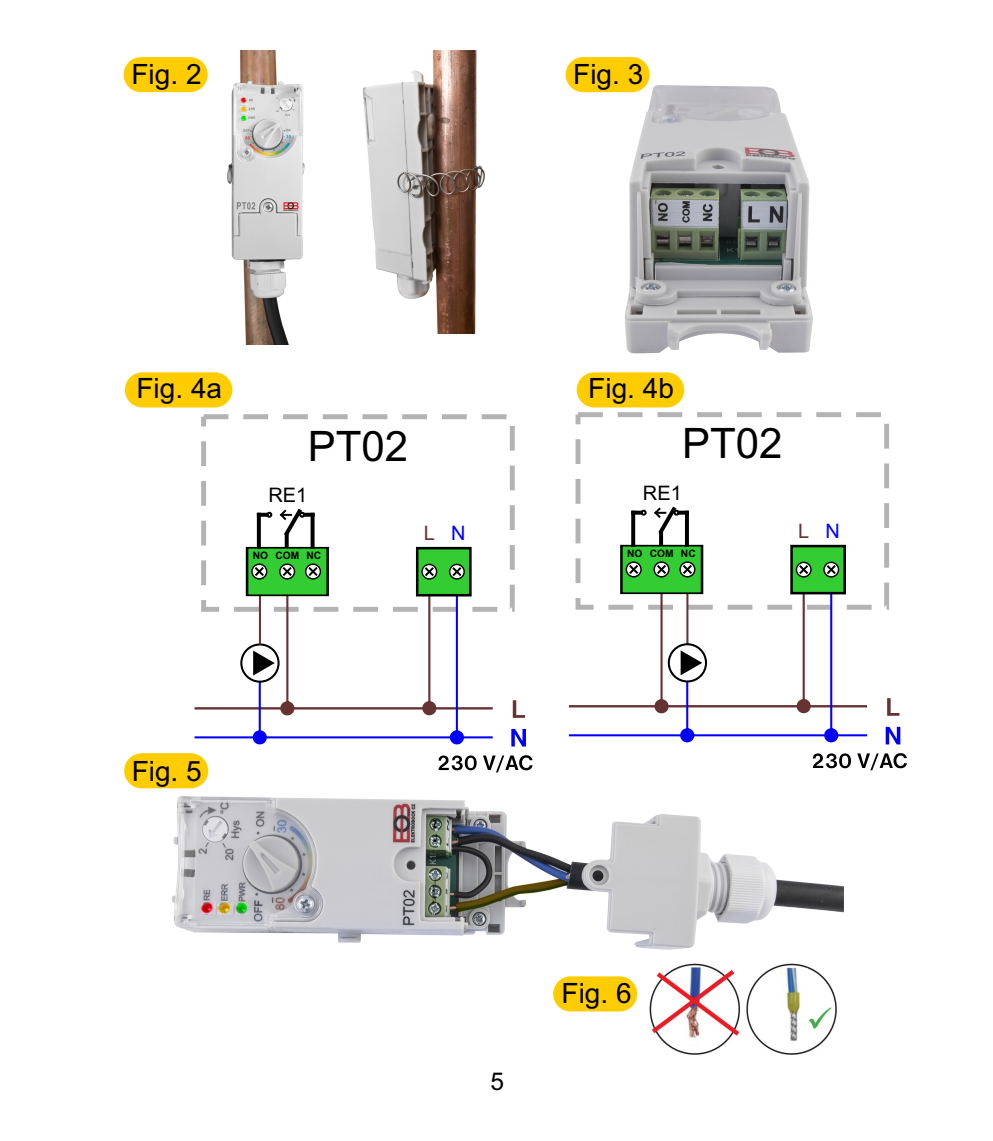
<style>
.page{position:relative;width:993px;height:1141px;background:#fff}
.page>*{position:absolute;margin:0;border:0;box-sizing:border-box;transform-origin:0 0}
.t1{font:42px "Arial";color:#000}
.t2{font:28px "Arial";color:#000}
.t3{font:24.5px "Arial";color:#000}
.t4{font:19.95px "Arial";color:#000}
.t5{font:19.95px "Arial";color:#633}
.t6{font:700 10.15px "Arial";color:#000}
.s1{color:#00f}
</style>
<div class="page">
<img style="left:146px;top:753px;width:697px;height:197px">
<img style="left:172px;top:51px;width:133px;height:294px">
<div style="left:123px;top:57px;width:84px;height:35px;background:#fc0;border-radius:18px"></div>
<hr style="left:194px;top:707px;width:298px;height:2px;background:#633">
<svg style="left:511px;top:729px;width:15px;height:18px"></svg>
<svg style="left:438px;top:755px;width:94px;height:17px"></svg>
<svg style="left:512px;top:700px;width:13px;height:18px"></svg>
<div style="left:240px;top:643px;width:39px;height:40px;border:2px solid #000;border-radius:50%"></div>
<div style="left:201px;top:414px;width:313px;height:198px;border:5px dashed #b3b3b3"></div>
<div style="left:416px;top:547px;width:55px;height:49px;background:#3c3;border:3px solid #000"></div>
<hr style="left:194px;top:736px;width:298px;height:3px;background:#00f">
<svg style="left:421px;top:564px;width:16px;height:16px"></svg>
<img style="left:362px;top:51px;width:123px;height:282px">
<img style="left:649px;top:963px;width:188px;height:92px">
<svg style="left:433px;top:820px;width:3px;height:22px"></svg>
<svg style="left:432px;top:878px;width:3px;height:30px"></svg>
<svg style="left:422px;top:565px;width:14px;height:150px"></svg>
<svg style="left:449px;top:565px;width:15px;height:179px"></svg>
<div style="left:246px;top:547px;width:82px;height:49px;background:#3c3;border:2px solid #000"></div>
<svg style="left:279px;top:563px;width:16px;height:17px"></svg>
<svg style="left:251px;top:563px;width:16px;height:17px"></svg>
<svg style="left:251px;top:565px;width:43px;height:179px"></svg>
<svg style="left:305px;top:563px;width:16px;height:17px"></svg>
<svg style="left:306px;top:565px;width:14px;height:13px"></svg>
<svg style="left:284px;top:539px;width:4px;height:8px"></svg>
<svg style="left:257px;top:515px;width:4px;height:32px"></svg>
<hr style="left:310px;top:515px;width:4px;height:32px;background:#000">
<svg style="left:259px;top:512px;width:13px;height:6px"></svg>
<svg style="left:279px;top:508px;width:33px;height:31px"></svg>
<img style="left:590px;top:58px;width:223px;height:296px">
<svg style="left:201px;top:903px;width:11px;height:11px"></svg>
<svg style="left:218px;top:902px;width:29px;height:13px"></svg>
<hr style="left:568px;top:705px;width:298px;height:2px;background:#633">
<svg style="left:885px;top:727px;width:15px;height:17px"></svg>
<svg style="left:812px;top:753px;width:94px;height:17px"></svg>
<svg style="left:887px;top:698px;width:12px;height:18px"></svg>
<div style="left:575px;top:412px;width:313px;height:198px;border:5px dashed #b3b3b3"></div>
<div style="left:790px;top:545px;width:55px;height:49px;background:#3c3;border:3px solid #000"></div>
<hr style="left:568px;top:734px;width:298px;height:3px;background:#00f">
<svg style="left:795px;top:562px;width:16px;height:16px"></svg>
<svg style="left:796px;top:563px;width:14px;height:150px"></svg>
<svg style="left:823px;top:563px;width:15px;height:179px"></svg>
<hr style="left:686px;top:577px;width:2px;height:67px;background:#633">
<div style="left:620px;top:545px;width:82px;height:49px;background:#3c3;border:2px solid #000"></div>
<svg style="left:653px;top:561px;width:16px;height:16px"></svg>
<svg style="left:625px;top:561px;width:16px;height:16px"></svg>
<svg style="left:626px;top:563px;width:14px;height:13px"></svg>
<svg style="left:654px;top:563px;width:14px;height:150px"></svg>
<svg style="left:679px;top:561px;width:16px;height:16px"></svg>
<svg style="left:680px;top:563px;width:14px;height:13px"></svg>
<hr style="left:659px;top:531px;width:3px;height:14px;background:#000">
<svg style="left:631px;top:513px;width:4px;height:32px"></svg>
<hr style="left:684px;top:513px;width:4px;height:32px;background:#000">
<svg style="left:633px;top:510px;width:13px;height:6px"></svg>
<svg style="left:654px;top:506px;width:32px;height:31px"></svg>
<div style="left:667px;top:643px;width:39px;height:39px;border:2px solid #000;border-radius:50%"></div>
<svg style="left:678px;top:649px;width:26px;height:93px"></svg>
<div style="left:565px;top:57px;width:84px;height:35px;background:#fc0;border-radius:18px"></div>
<div style="left:125px;top:372px;width:107px;height:35px;background:#fc0;border-radius:18px"></div>
<div style="left:576px;top:372px;width:108px;height:35px;background:#fc0;border-radius:18px"></div>
<div style="left:124px;top:753px;width:84px;height:35px;background:#fc0;border-radius:18px"></div>
<div style="left:553px;top:976px;width:84px;height:35px;background:#fc0;border-radius:18px"></div>
<p class="t2" style="left:131px;top:63px;width:72px">Fig. 2</p>
<p class="t2" style="left:573px;top:63px;width:72px">Fig. 3</p>
<p class="t2" style="left:136px;top:378px;width:87px">Fig. 4a</p>
<p class="t2" style="left:588px;top:378px;width:87px">Fig. 4b</p>
<h1 class="t1" style="left:307px;top:430px;width:102px">PT02</h1>
<h1 class="t1" style="left:681px;top:428px;width:102px">PT02</h1>
<p class="t4" style="left:268px;top:487px;width:40px">RE1</p>
<p class="t6" style="left:252px;top:552px;width:70px">NO COM NC</p>
<p class="t5" style="left:424px;top:526px;width:43px">L <span class="s1">N</span></p>
<p class="t4" style="left:642px;top:485px;width:40px">RE1</p>
<p class="t6" style="left:626px;top:550px;width:70px">NO COM NC</p>
<p class="t5" style="left:798px;top:524px;width:43px">L <span class="s1">N</span></p>
<p class="t2" style="left:132px;top:760px;width:72px">Fig. 5</p>
<p class="t3" style="left:490px;top:1072px;width:15px">5</p>
<p class="t2" style="left:561px;top:983px;width:72px">Fig. 6</p>
</div>
